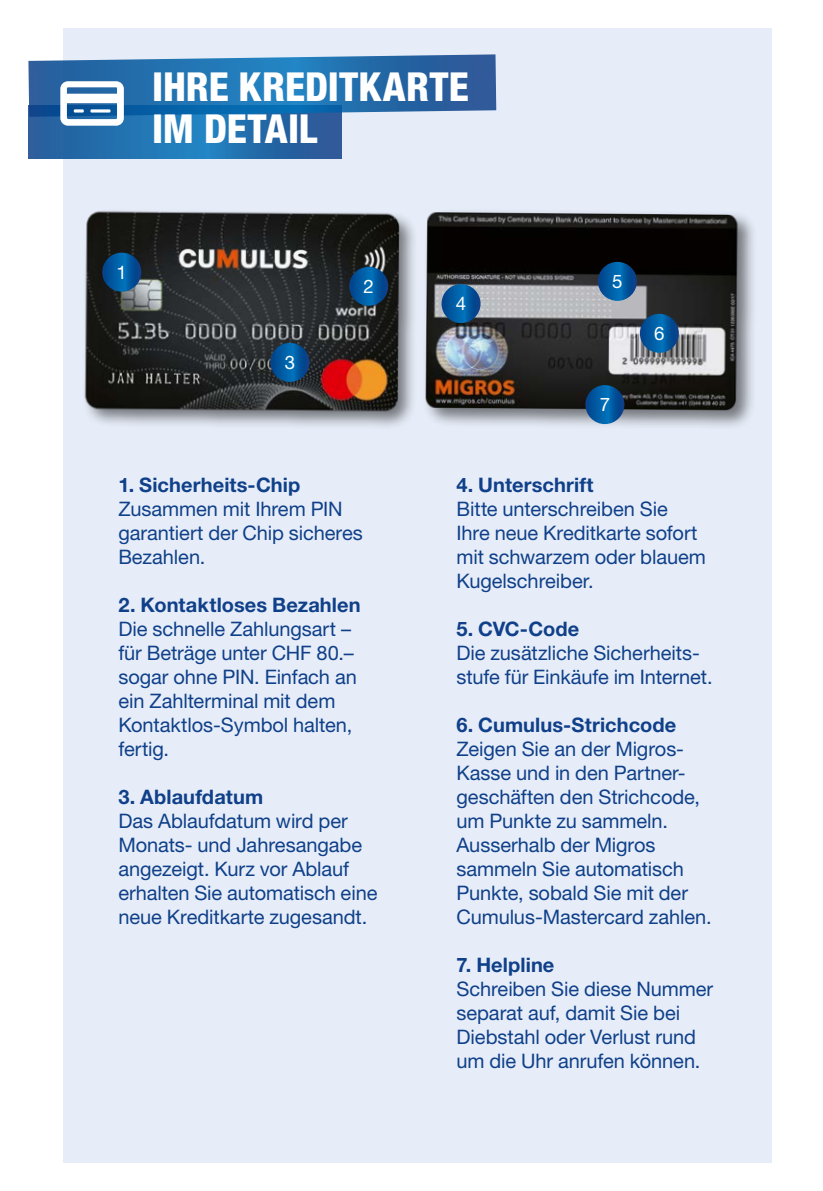
<style>
.page{position:relative;width:823px;height:1191px;background:#fff}
.page>*{position:absolute;margin:0;border:0;box-sizing:border-box;transform-origin:0 0}
.Titel_weiss_16_5{font:800 condensed 40px/42px "Helvetica Neue LT Pro";color:#fff}
.Lauftext{font:20px/24px "Helvetica Neue LT Pro";letter-spacing:-.005em;color:#0f4089}
.Lauftext-2{font:700 20px "Helvetica Neue LT Pro";letter-spacing:.005em;color:#0f4089}
.t1{font:18.6px "Helvetica Neue LT Pro";color:#fff}
</style>
<div class="page">
<div style="left:63px;top:28px;width:708px;height:1134px;background:#e7edf8"></div>
<svg style="left:28px;top:126px;width:313px;height:32px;background:#256dab"></svg>
<svg style="left:28px;top:54px;width:468px;height:72px;background:#4482b8"></svg>
<svg style="left:74px;top:109px;width:10px;height:4px"></svg>
<svg style="left:90px;top:109px;width:20px;height:4px"></svg>
<img style="left:84px;top:211px;width:330px;height:216px">
<svg style="left:102px;top:253px;width:39px;height:39px"></svg>
<svg style="left:349px;top:267px;width:39px;height:39px"></svg>
<svg style="left:270px;top:343px;width:39px;height:39px"></svg>
<div style="left:421px;top:208px;width:336px;height:222px;background:#000;opacity:.5"></div>
<img style="left:425px;top:212px;width:313px;height:199px">
<svg style="left:441px;top:284px;width:39px;height:39px"></svg>
<svg style="left:597px;top:262px;width:39px;height:39px"></svg>
<svg style="left:639px;top:314px;width:39px;height:39px"></svg>
<svg style="left:585px;top:385px;width:39px;height:39px"></svg>
<p class="Titel_weiss_16_5" style="left:152px;top:66px;width:318px">IHRE KREDITKARTE<br>IM DETAIL</p>
<p class="t1" style="left:116px;top:261px;width:12px">1</p>
<p class="t1" style="left:284px;top:351px;width:12px">3</p>
<p class="t1" style="left:363px;top:275px;width:12px">2</p>
<p class="t1" style="left:455px;top:292px;width:12px">4</p>
<p class="t1" style="left:612px;top:270px;width:12px">5</p>
<p class="t1" style="left:599px;top:393px;width:12px">7</p>
<p class="t1" style="left:653px;top:322px;width:12px">6</p>
<p class="Lauftext-2" style="left:118px;top:472px;width:183px">1. Sicherheits-Chip</p>
<p class="Lauftext" style="left:118px;top:496px;width:246px">Zusammen mit Ihrem PIN garantiert der Chip sicheres<br>Bezahlen.</p>
<p class="Lauftext-2" style="left:118px;top:592px;width:244px">2. Kontaktloses Bezahlen</p>
<p class="Lauftext" style="left:118px;top:616px;width:240px">Die schnelle Zahlungsart – für Beträge unter CHF 80.– sogar ohne PIN. Einfach an ein Zahlterminal mit dem<br>Kontaktlos-Symbol halten, fertig.</p>
<p class="Lauftext-2" style="left:118px;top:784px;width:146px">3. Ablaufdatum</p>
<p class="Lauftext" style="left:118px;top:808px;width:260px">Das Ablaufdatum wird per<br>Monats- und Jahresangabe angezeigt. Kurz vor Ablauf erhalten Sie automatisch eine neue Kreditkarte zugesandt.</p>
<p class="Lauftext-2" style="left:456px;top:472px;width:138px">4. Unterschrift</p>
<p class="Lauftext" style="left:456px;top:496px;width:251px">Bitte unterschreiben Sie<br>Ihre neue Kreditkarte sofort mit schwarzem oder blauem<br>Kugelschreiber.</p>
<p class="Lauftext-2" style="left:456px;top:616px;width:124px">5. CVC-Code</p>
<p class="Lauftext" style="left:456px;top:640px;width:257px">Die zusätzliche Sicherheits&shy;stufe für Einkäufe im Internet.</p>
<p class="Lauftext-2" style="left:456px;top:712px;width:221px">6. Cumulus-Strichcode</p>
<p class="Lauftext" style="left:456px;top:736px;width:256px">Zeigen Sie an der Migros-<br>Kasse und in den Partner&shy;geschäften den Strichcode, um Punkte zu sammeln.<br>Ausserhalb der Migros sammeln Sie automatisch<br>Punkte, sobald Sie mit der<br>Cumulus-Mastercard zahlen.</p>
<p class="Lauftext-2" style="left:456px;top:952px;width:99px">7. Helpline</p>
<p class="Lauftext" style="left:456px;top:976px;width:258px">Schreiben Sie diese Nummer separat auf, damit Sie bei<br>Diebstahl oder Verlust rund um die Uhr anrufen können.</p>
</div>
